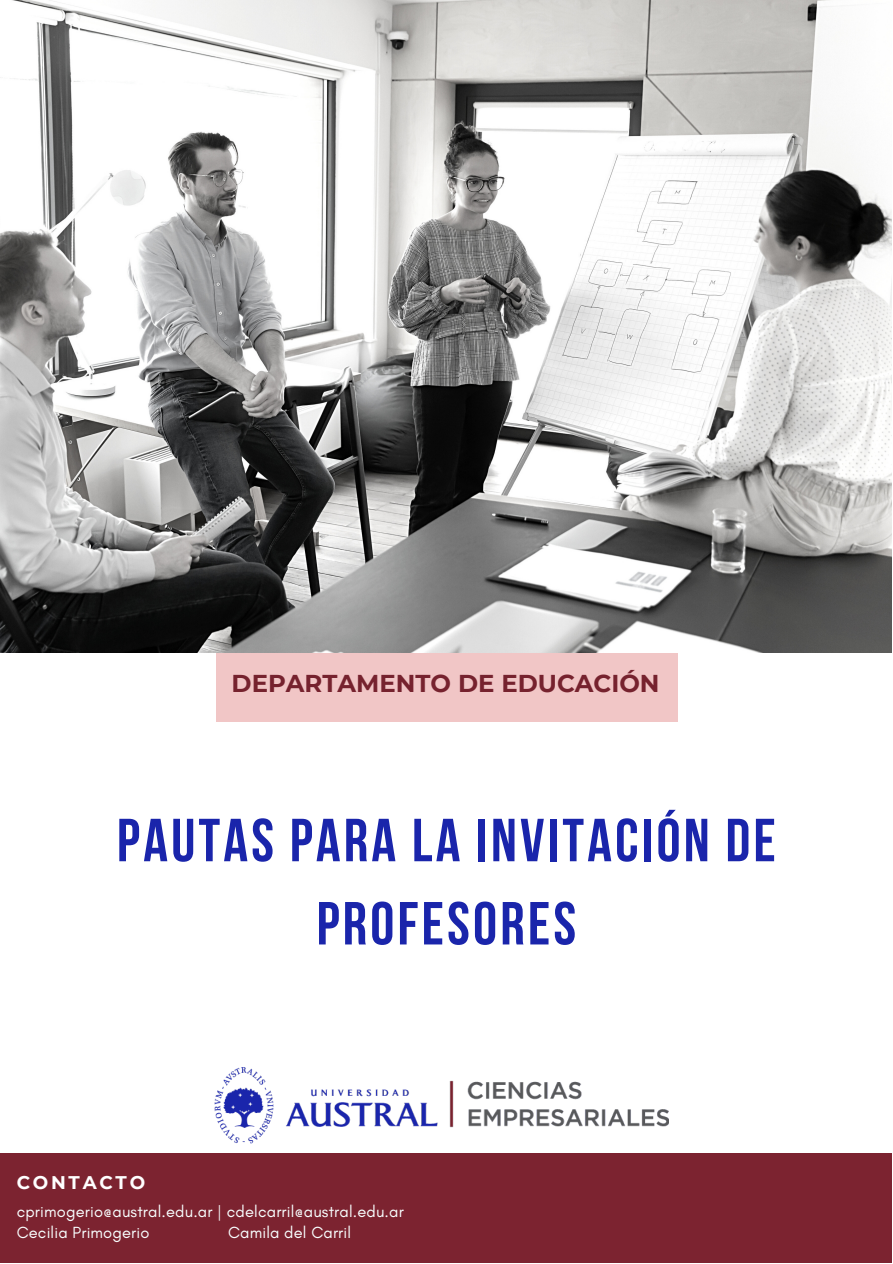
<style>
.page{position:relative;width:893px;height:1264px;background:#fff}
.page>*{position:absolute;margin:0;border:0;box-sizing:border-box;transform-origin:0 0}
.t1{font:700 60.6px/83.2px "Bebas Neue";letter-spacing:.055em;color:#1a25ab;text-align:center}
.t2{font:700 24.3px "Montserrat";color:#76222e}
.t3{font:700 18.3px "Montserrat";letter-spacing:.15em;color:#fff}
.t4{font:16.5px "Glacial Indifference";letter-spacing:.01em;color:#f9ffff}
</style>
<div class="page">
<img style="left:214px;top:1067px;width:454px;height:76px">
<div style="left:216px;top:630px;width:461px;height:91px;background:#f1c6c6"></div>
<img style="left:0;top:0;width:891px;height:652px">
<div style="left:0;top:1153px;width:891px;height:109px;background:#7c2330"></div>
<p class="t2" style="left:231px;top:668px;width:429px">DEPARTAMENTO DE EDUCACIÓN</p>
<p class="t1" style="left:117px;top:804px;width:660px">PAUTAS PARA LA INVITACIÓN DE<br>PROFESORES</p>
<p class="t3" style="left:17px;top:1171px;width:130px">CONTACTO</p>
<p class="t4" style="left:17px;top:1201px;width:388px">cprimogerio@austral.edu.ar | cdelcarril@austral.edu.ar</p>
<p class="t4" style="left:17px;top:1222px;width:134px">Cecilia Primogerio</p>
<p class="t4" style="left:228px;top:1222px;width:125px">Camila del Carril</p>
</div>
